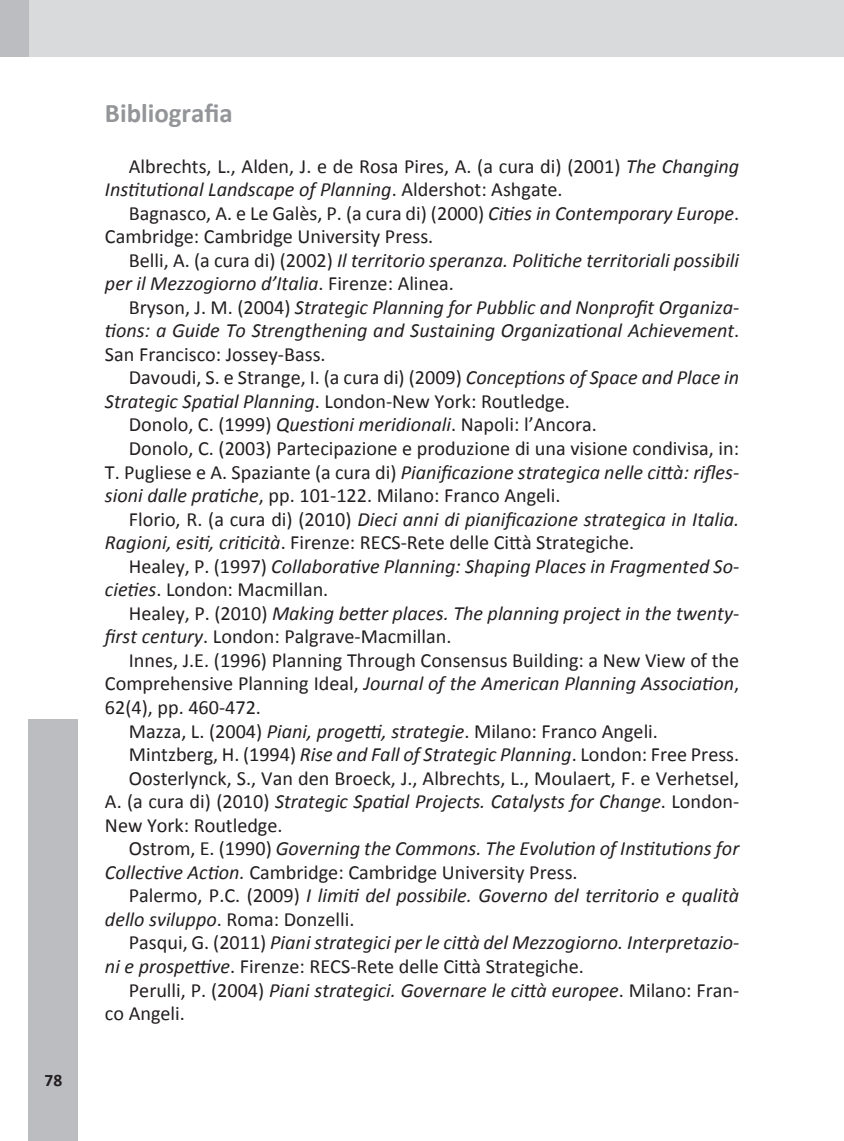
<style>
.page{position:relative;width:844px;height:1141px;background:#fff}
.page>*{position:absolute;margin:0;border:0;box-sizing:border-box;transform-origin:0 0}
.t1{font:700 26.95px "Calibri";color:#939598}
.t2{font:20.12px "Calibri";color:#231f20}
.t3{font:italic 20.12px "Calibri";color:#231f20}
.t4{font:700 17.5px "Calibri";color:#231f20}
.s1{font-style:italic}
.s2{font-style:normal}
</style>
<div class="page">
<div style="left:15px;top:0;width:828px;height:57px;background:#d9dadc"></div>
<div style="left:29px;top:719px;width:49px;height:422px;background:#bcbdc0"></div>
<div style="left:0;top:0;width:29px;height:57px;background:#bcbdc0"></div>
<p class="t4" style="left:44px;top:1069px;width:19px">78</p>
<p class="t1" style="left:105px;top:96px;width:129px">Bibliografia</p>
<p class="t2" style="left:129px;top:153px;width:611px">Albrechts, L., Alden, J. e de Rosa Pires, A. (a cura di) (2001) <span class="s1">The Changing</span></p>
<p class="t3" style="left:105px;top:176px;width:459px">Institutional Landscape of Planning<span class="s2">. Aldershot: Ashgate.</span></p>
<p class="t2" style="left:129px;top:200px;width:611px">Bagnasco, A. e Le Galès, P. (a cura di) (2000) <span class="s1">Cities in Contemporary Europe</span>.</p>
<p class="t2" style="left:105px;top:224px;width:330px">Cambridge: Cambridge University Press.</p>
<p class="t3" style="left:129px;top:246px;width:611px"><span class="s2">Belli, A. (a cura di) (2002)</span> Il territorio speranza. Politiche territoriali possibili</p>
<p class="t3" style="left:105px;top:270px;width:350px">per il Mezzogiorno d’Italia<span class="s2">. Firenze: Alinea.</span></p>
<p class="t3" style="left:129px;top:293px;width:611px"><span class="s2">Bryson, J. M. (2004)</span> Strategic Planning for Pubblic and Nonprofit Organiza-</p>
<p class="t3" style="left:105px;top:317px;width:635px">tions: a Guide To Strengthening and Sustaining Organizational Achievement<span class="s2">.</span></p>
<p class="t2" style="left:105px;top:341px;width:222px">San Francisco: Jossey-Bass.</p>
<p class="t2" style="left:129px;top:365px;width:611px">Davoudi, S. e Strange, I. (a cura di) (2009) <span class="s1">Conceptions of Space and Place in</span></p>
<p class="t2" style="left:105px;top:389px;width:466px"><span class="s1">Strategic Spatial Planning</span>. London-New York: Routledge.</p>
<p class="t2" style="left:129px;top:412px;width:469px">Donolo, C. (1999) <span class="s1">Questioni meridionali</span>. Napoli: l’Ancora.</p>
<p class="t2" style="left:129px;top:436px;width:611px">Donolo, C. (2003) Partecipazione e produzione di una visione condivisa, in:</p>
<p class="t3" style="left:105px;top:458px;width:635px"><span class="s2">T. Pugliese e A. Spaziante (a cura di)</span> Pianificazione strategica nelle città: rifles-</p>
<p class="t2" style="left:105px;top:483px;width:457px"><span class="s1">sioni dalle pratiche</span>, pp. 101-122. Milano: Franco Angeli.</p>
<p class="t3" style="left:129px;top:505px;width:611px"><span class="s2">Florio, R. (a cura di) (2010)</span> Dieci anni di pianificazione strategica in Italia.</p>
<p class="t2" style="left:105px;top:530px;width:530px"><span class="s1">Ragioni, esiti, criticità</span>. Firenze: RECS-Rete delle Città Strategiche.</p>
<p class="t3" style="left:129px;top:552px;width:611px"><span class="s2">Healey, P. (1997)</span> Collaborative Planning: Shaping Places in Fragmented So-</p>
<p class="t2" style="left:105px;top:577px;width:225px"><span class="s1">cieties</span>. London: Macmillan.</p>
<p class="t3" style="left:129px;top:599px;width:611px"><span class="s2">Healey, P. (2010)</span> Making better places. The planning project in the twenty-</p>
<p class="t2" style="left:105px;top:624px;width:348px"><span class="s1">first century</span>. London: Palgrave-Macmillan.</p>
<p class="t2" style="left:129px;top:647px;width:611px">Innes, J.E. (1996) Planning Through Consensus Building: a New View of the</p>
<p class="t3" style="left:105px;top:670px;width:635px"><span class="s2">Comprehensive Planning Ideal,</span> Journal of the American Planning Association<span class="s2">,</span></p>
<p class="t2" style="left:105px;top:695px;width:157px">62(4), pp. 460-472.</p>
<p class="t2" style="left:129px;top:718px;width:530px">Mazza, L. (2004) <span class="s1">Piani, progetti, strategie</span>. Milano: Franco Angeli.</p>
<p class="t2" style="left:129px;top:742px;width:611px">Mintzberg, H. (1994) <span class="s1">Rise and Fall of Strategic Planning</span>. London: Free Press.</p>
<p class="t2" style="left:129px;top:765px;width:611px">Oosterlynck, S., Van den Broeck, J., Albrechts, L., Moulaert, F. e Verhetsel,</p>
<p class="t3" style="left:105px;top:788px;width:635px"><span class="s2">A. (a cura di) (2010)</span> Strategic Spatial Projects. Catalysts for Change<span class="s2">. London-</span></p>
<p class="t2" style="left:105px;top:812px;width:179px">New York: Routledge.</p>
<p class="t3" style="left:129px;top:835px;width:611px"><span class="s2">Ostrom, E. (1990)</span> Governing the Commons. The Evolution of Institutions for</p>
<p class="t2" style="left:105px;top:859px;width:474px"><span class="s1">Collective Action.</span> Cambridge: Cambridge University Press.</p>
<p class="t3" style="left:129px;top:882px;width:611px"><span class="s2">Palermo, P.C. (2009)</span> I limiti del possibile. Governo del territorio e qualità</p>
<p class="t2" style="left:105px;top:906px;width:251px"><span class="s1">dello sviluppo</span>. Roma: Donzelli.</p>
<p class="t3" style="left:129px;top:929px;width:611px"><span class="s2">Pasqui, G. (2011)</span> Piani strategici per le città del Mezzogiorno. Interpretazio-</p>
<p class="t2" style="left:105px;top:954px;width:480px"><span class="s1">ni e prospettive</span>. Firenze: RECS-Rete delle Città Strategiche.</p>
<p class="t3" style="left:129px;top:976px;width:611px"><span class="s2">Perulli, P. (2004)</span> Piani strategici. Governare le città europee<span class="s2">. Milano: Fran-</span></p>
<p class="t2" style="left:105px;top:1001px;width:81px">co Angeli.</p>
</div>
